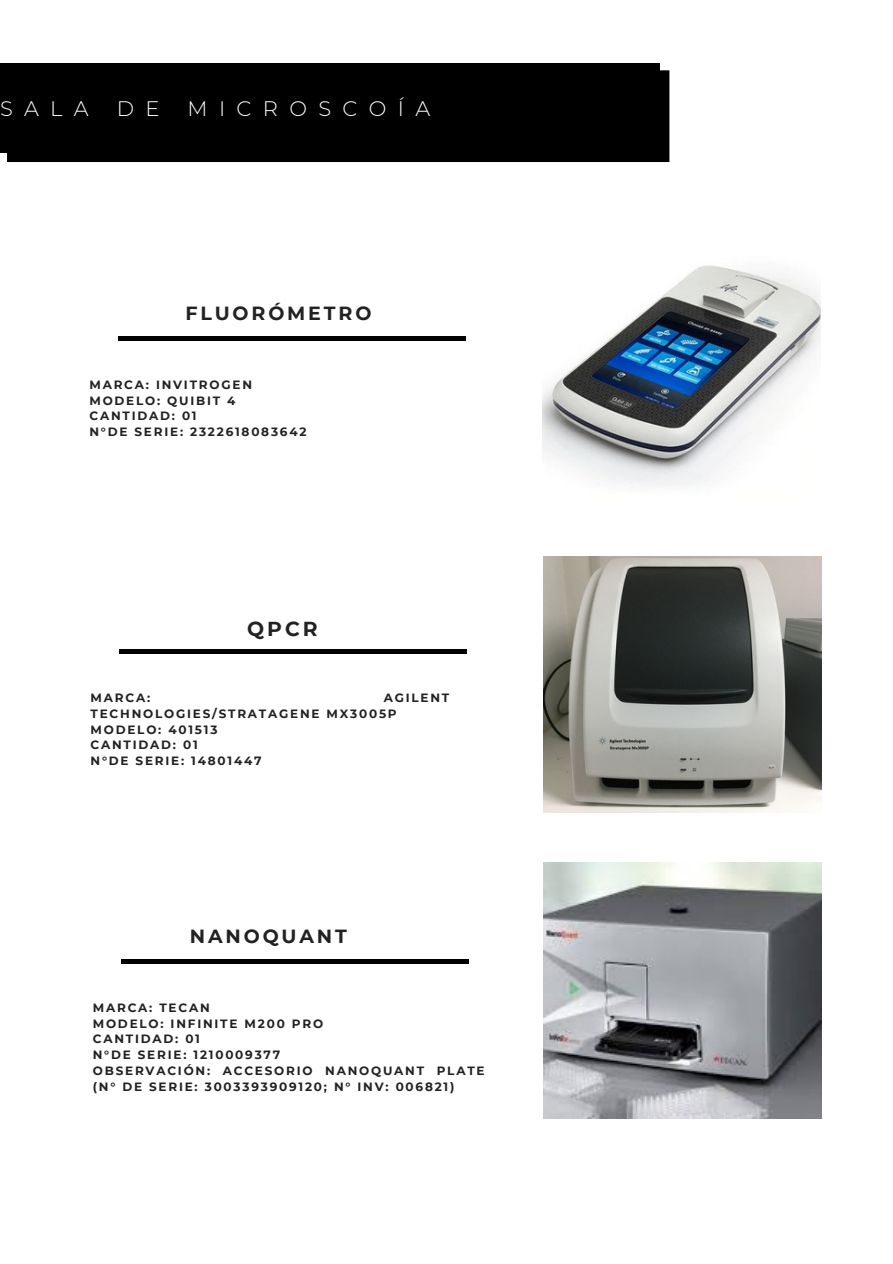
<style>
.page{position:relative;width:893px;height:1264px;background:#fff}
.page>*{position:absolute;margin:0;border:0;box-sizing:border-box;transform-origin:0 0}
.t1{font:300 21px "Montserrat";letter-spacing:.54em;color:#fff}
.t2{font:700 20.25px "Montserrat";color:#222}
.t3{font:700 19.05px "Montserrat";letter-spacing:.15em;color:#222}
.t4{font:700 12px/15.8px "Montserrat";letter-spacing:.15em;color:#222}
</style>
<div class="page">
<div style="left:7px;top:70px;width:662px;height:92px;background:#000"></div>
<div style="left:0;top:63px;width:660px;height:89px;background:#000"></div>
<img style="left:542px;top:265px;width:278px;height:221px">
<hr style="left:118px;top:337px;width:347px;height:3px;background:#000">
<img style="left:543px;top:557px;width:278px;height:255px">
<hr style="left:119px;top:650px;width:348px;height:3px;background:#000">
<img style="left:543px;top:862px;width:278px;height:256px">
<hr style="left:121px;top:959px;width:348px;height:4px;background:#000">
<p class="t1" style="left:0;top:95px;width:90px">SALA</p>
<p class="t1" style="left:117px;top:95px;width:44px">D E</p>
<p class="t1" style="left:188px;top:95px;width:244px">MICROSCOÍA</p>
<p class="t3" style="left:185px;top:302px;width:187px">FLUORÓMETRO</p>
<p class="t4" style="left:89px;top:376px;width:164px">MARCA: INVITROGEN</p>
<p class="t4" style="left:89px;top:392px;width:148px">MODELO: QUIBIT 4</p>
<p class="t4" style="left:89px;top:408px;width:109px">CANTIDAD: 01</p>
<p class="t4" style="left:89px;top:424px;width:218px">N°DE SERIE: 2322618083642</p>
<p class="t2" style="left:247px;top:616px;width:72px">QPCR</p>
<p class="t4" style="left:90px;top:689px;width:360px;text-indent:293px">AGILENT<br>TECHNOLOGIES/STRATAGENE MX3005P</p>
<p class="t4" style="left:90px;top:721px;width:128px">MODELO: 401513</p>
<p class="t4" style="left:90px;top:737px;width:109px">CANTIDAD: 01</p>
<p class="t4" style="left:90px;top:752px;width:172px">N°DE SERIE: 14801447</p>
<p class="t4" style="left:90px;top:689px;width:61px">MARCA:</p>
<p class="t3" style="left:190px;top:924px;width:158px">NANOQUANT</p>
<p class="t4" style="left:93px;top:999px;width:118px">MARCA: TECAN</p>
<p class="t4" style="left:93px;top:1015px;width:232px">MODELO: INFINITE M200 PRO</p>
<p class="t4" style="left:93px;top:1031px;width:109px">CANTIDAD: 01</p>
<p class="t4" style="left:93px;top:1046px;width:189px">N°DE SERIE: 1210009377</p>
<p class="t4" style="left:93px;top:1062px;width:393px">OBSERVACIÓN: ACCESORIO NANOQUANT PLATE (N° DE SERIE: 3003393909120; N° INV: 006821)</p>
</div>
